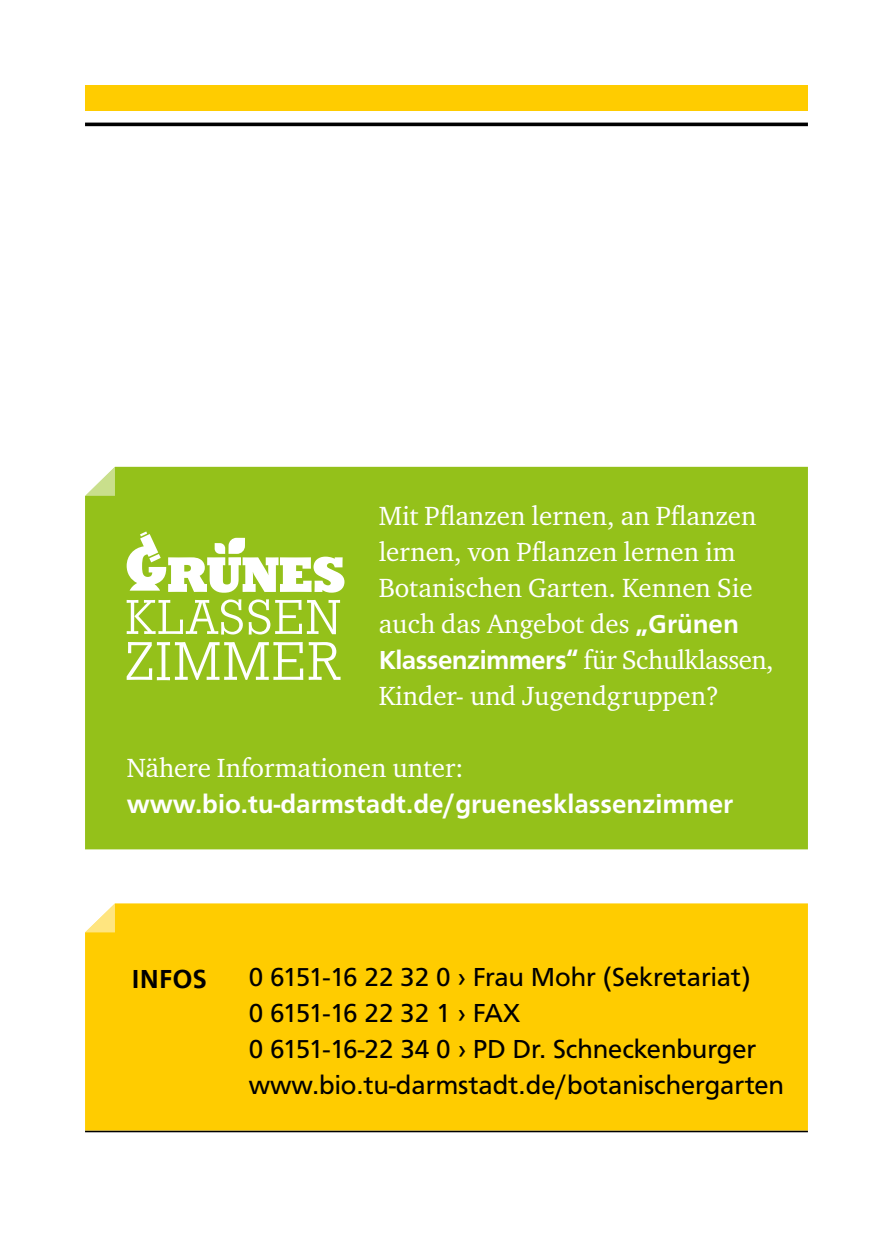
<style>
.page{position:relative;width:893px;height:1259px;background:#fff}
.page>*{position:absolute;margin:0;border:0;box-sizing:border-box;transform-origin:0 0}
.t1{font:27px/36px "Charter ITC Std";color:#fff}
.t2{font:27px/36px "Front Page";color:#000}
.t3{font:700 27px "Front Page";color:#fff}
.t4{font:700 27px "Front Page";color:#000}
.s1{font-family:"Front Page";font-weight:700}
</style>
<div class="page">
<hr style="left:85px;top:123px;width:723px;height:3px;background:#000">
<hr style="left:85px;top:1130px;width:723px;height:2px;background:#000">
<div style="left:85px;top:85px;width:723px;height:26px;background:#fc0"></div>
<div style="left:85px;top:903px;width:723px;height:227px;background:#fc0"></div>
<svg style="left:85px;top:903px;width:30px;height:29px"></svg>
<div style="left:85px;top:467px;width:723px;height:382px;background:#94c11a"></div>
<div style="left:100px;top:474px;width:281px;height:257px;background:#94c11a"></div>
<svg style="left:127px;top:599px;width:116px;height:35px"></svg>
<svg style="left:249px;top:599px;width:91px;height:35px"></svg>
<svg style="left:309px;top:642px;width:32px;height:38px"></svg>
<svg style="left:127px;top:642px;width:176px;height:38px"></svg>
<svg style="left:127px;top:531px;width:217px;height:62px"></svg>
<svg style="left:85px;top:467px;width:30px;height:29px"></svg>
<p class="t1" style="left:379px;top:497px;width:397px">Mit Pflanzen lernen, an Pflanzen lernen, von Pflanzen lernen im<br>Botanischen Garten. Kennen Sie auch das Angebot des <span class="s1">„Grünen<br>Klassenzimmers“</span> für Schulklassen,<br>Kinder- und Jugendgruppen?</p>
<p class="t1" style="left:127px;top:749px;width:338px">Nähere Informationen unter:</p>
<p class="t3" style="left:127px;top:788px;width:608px">www.bio.tu-darmstadt.de/gruenesklassenzimmer</p>
<p class="t4" style="left:132px;top:963px;width:77px">INFOS</p>
<p class="t2" style="left:249px;top:958px;width:537px">0 6151-16 22 32 0 › Frau Mohr (Sekretariat)<br>0 6151-16 22 32 1 › FAX<br>0 6151-16-22 34 0 › PD Dr. Schneckenburger www.bio.tu-darmstadt.de/botanischergarten</p>
</div>
